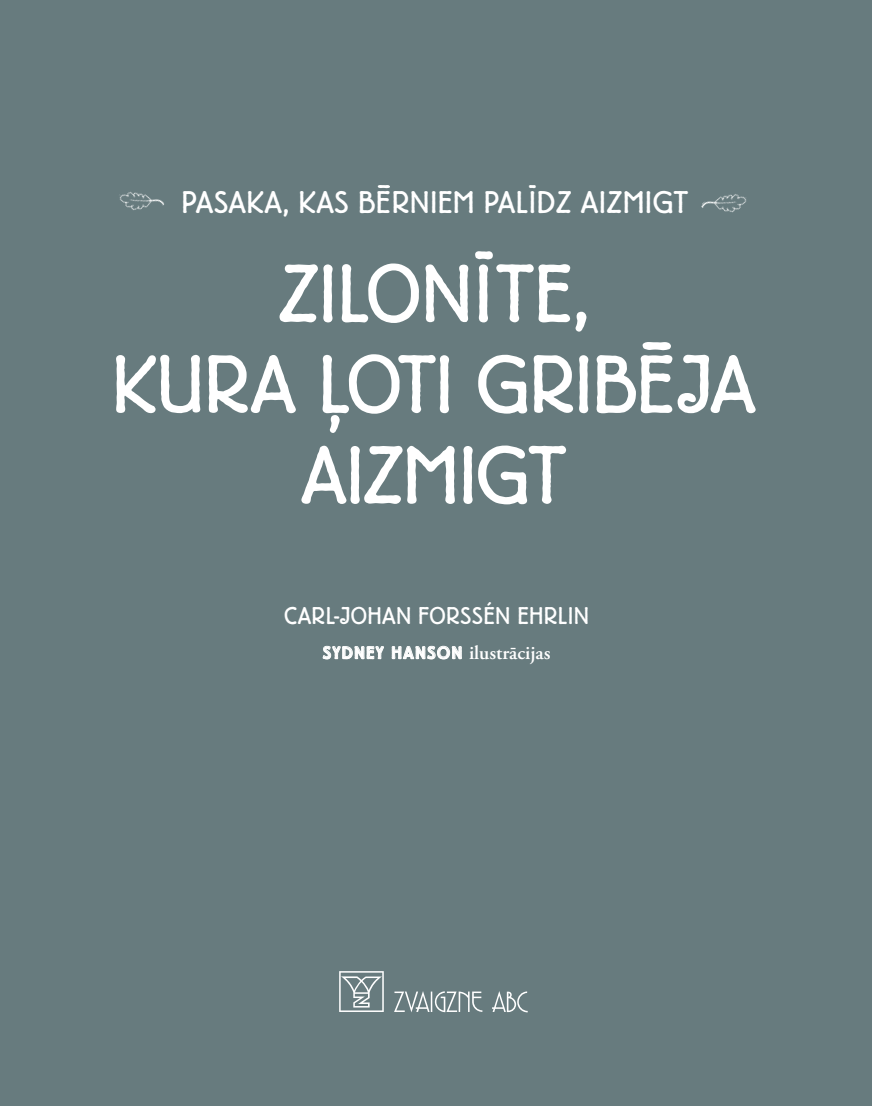
<style>
.page{position:relative;width:872px;height:1106px;background:#677b7e}
.page>*{position:absolute;margin:0;border:0;box-sizing:border-box;transform-origin:0 0}
.t1{font:86.4px/135.4px "Berliner Gro D Ligh";letter-spacing:-.02em;color:#fff}
.t2{font:86.4px "Berliner Gro D Ligh";letter-spacing:-.02em;color:#fff;scale:1.6 1}
.t3{font:33px "Berliner Gro D Ligh";letter-spacing:.01em;color:#fff}
.t4{font:33px "Berliner Gro D Ligh";letter-spacing:.01em;color:#fff;scale:1.8 1}
.t5{font:25.5px "Berliner Gro D Ligh";letter-spacing:.01em;color:#fff}
.t6{font:600 18px "Berliner Gro D";letter-spacing:.08em;color:#fff}
.s1{font-family:"Adobe Garamond Pro";font-size:19.5px}
</style>
<div class="page">
<svg style="left:322px;top:645px;width:62px;height:14px"></svg>
<svg style="left:391px;top:645px;width:71px;height:14px"></svg>
<svg style="left:339px;top:971px;width:188px;height:41px"></svg>
<img style="left:701px;top:194px;width:46px;height:19px">
<img style="left:119px;top:192px;width:45px;height:18px">
<p class="t4" style="left:378px;top:166px;width:8px">-</p>
<p class="t3" style="left:529px;top:166px;width:8px">-</p>
<p class="t3" style="left:181px;top:184px;width:508px">PASAKA, KAS BERNIEM PALIDZ AIZMIGT</p>
<p class="t1" style="left:112px;top:181px;width:646px;text-indent:363px">-<br>KURA L<sub>,</sub>OTI GRIBEJA</p>
<p class="t1" style="left:278px;top:226px;width:313px">ZILONITE,</p>
<p class="t2" style="left:642px;top:292px;width:19px">-</p>
<p class="t1" style="left:301px;top:407px;width:268px">AIZMIGT</p>
<p class="t5" style="left:284px;top:601px;width:306px">CARL-JOHAN FORSSÉN EHRLIN</p>
<p class="t6" style="left:323px;top:642px;width:229px">SYDNEY HANSON <span class="s1">ilustrācijas</span></p>
</div>
